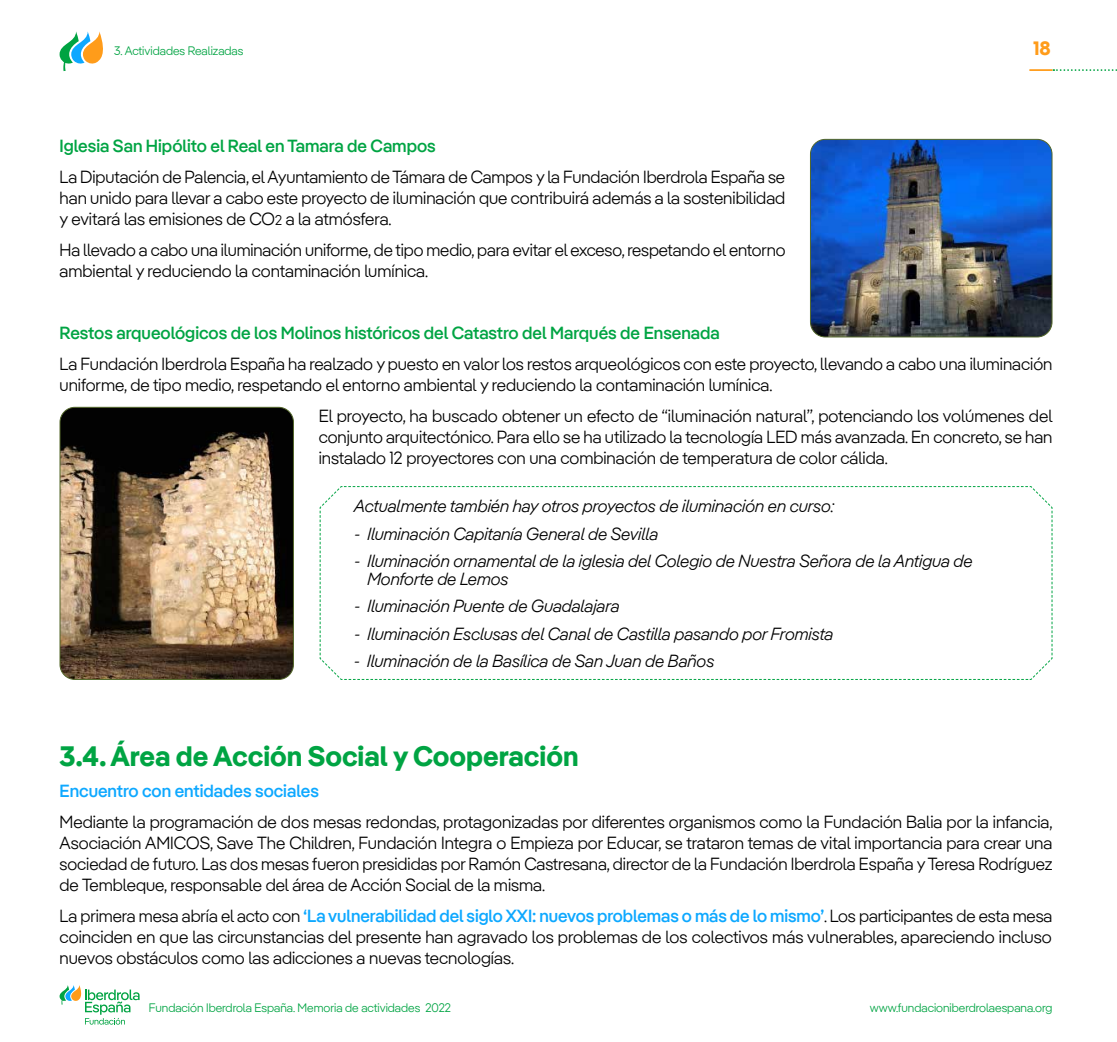
<style>
.page{position:relative;width:1117px;height:1042px;background:#fff}
.page>*{position:absolute;margin:0;border:0;box-sizing:border-box;transform-origin:0 0}
.H3_2023{font:700 28px "Iber Pangea";color:#00a443}
.t1{font:700 19.25px "Iber Pangea";color:#ff9c1a}
.t2{font:300 17.5px/21px "Iber Pangea";color:#000;text-align:justify}
.t3{font:italic 300 17.5px/17.5px "Iber Pangea";color:#000}
.t4{font:500 17.5px "Iber Pangea";color:#00a443}
.t5{font:500 17.5px "Iber Pangea";color:#0da8ff}
.t6{font:300 12.25px "Iber Pangea";color:#00a443}
.t7{font:300 12.25px "Iber Pangea";color:#00a342}
.s1{font-size:14px}
.s2{font-weight:500;color:#0da8ff}
</style>
<div class="page">
<img style="left:811px;top:139px;width:240px;height:198px">
<div style="left:809px;top:139px;width:243px;height:198px;border:1px solid #53672a;border-radius:15px"></div>
<img style="left:60px;top:407px;width:232px;height:272px">
<div style="left:60px;top:407px;width:234px;height:273px;border:1px solid #53672a;border-radius:15px"></div>
<svg style="left:319px;top:486px;width:733px;height:194px"></svg>
<svg style="left:60px;top:31px;width:43px;height:40px"></svg>
<svg style="left:60px;top:985px;width:79px;height:39px"></svg>
<svg style="left:1053px;top:69px;width:64px;height:2px"></svg>
<hr style="left:1029px;top:69px;width:23px;height:2px;background:#ff9c1a">
<p class="t7" style="left:114px;top:42px;width:131px">3. Actividades Realizadas</p>
<p class="t4" style="left:60px;top:134px;width:377px">Iglesia San Hipólito el Real en Tamara de Campos</p>
<p class="t2" style="left:60px;top:166px;width:727px">La Diputación de Palencia, el Ayuntamiento de Támara de Campos y la Fundación Iberdrola España se han unido para llevar a cabo este proyecto de iluminación que contribuirá además a la sostenibilidad y evitará las emisiones de CO<span class="s1">2</span> a la atmósfera.</p>
<p class="t2" style="left:60px;top:239px;width:727px">Ha llevado a cabo una iluminación uniforme, de tipo medio, para evitar el exceso, respetando el entorno ambiental y reduciendo la contaminación lumínica.</p>
<p class="t1" style="left:1032px;top:34px;width:19px">18</p>
<p class="t4" style="left:60px;top:320px;width:661px">Restos arqueológicos de los Molinos históricos del Catastro del Marqués de Ensenada</p>
<p class="t2" style="left:60px;top:353px;width:994px">La Fundación Iberdrola España ha realzado y puesto en valor los restos arqueológicos con este proyecto, llevando a cabo una iluminación uniforme, de tipo medio, respetando el entorno ambiental y reduciendo la contaminación lumínica.</p>
<p class="t2" style="left:318px;top:405px;width:735px">El proyecto, ha buscado obtener un efecto de “iluminación natural”, potenciando los volúmenes del conjunto arquitectónico. Para ello se ha utilizado la tecnología LED más avanzada. En concreto, se han instalado 12 proyectores con una combinación de temperatura de color cálida.</p>
<p class="t3" style="left:354px;top:497px;width:482px">Actualmente también hay otros proyectos de iluminación en curso:</p>
<p class="t3" style="left:354px;top:524px;width:305px">- Iluminación Capitanía General de Sevilla</p>
<p class="t3" style="left:367px;top:552px;width:606px;text-indent:-13px">- Iluminación ornamental de la iglesia del Colegio de Nuestra Señora de la Antigua de<br>Monforte de Lemos</p>
<p class="t3" style="left:354px;top:597px;width:266px">- Iluminación Puente de Guadalajara</p>
<p class="t3" style="left:354px;top:624px;width:480px">- Iluminación Esclusas del Canal de Castilla pasando por Fromista</p>
<p class="t3" style="left:354px;top:652px;width:361px">- Iluminación de la Basílica de San Juan de Baños</p>
<h3 class="H3_2023" style="left:60px;top:735px;width:520px">3.4. Área de Acción Social y Cooperación</h3>
<p class="t5" style="left:60px;top:778px;width:261px">Encuentro con entidades sociales</p>
<p class="t2" style="left:60px;top:811px;width:994px">Mediante la programación de dos mesas redondas, protagonizadas por diferentes organismos como la Fundación Balia por la infancia, Asociación AMICOS, Save The Children, Fundación Integra o Empieza por Educar, se trataron temas de vital importancia para crear una sociedad de futuro. Las dos mesas fueron presididas por Ramón Castresana, director de la Fundación Iberdrola España y Teresa Rodríguez de Tembleque, responsable del área de Acción Social de la misma.</p>
<p class="t2" style="left:60px;top:904px;width:994px">La primera mesa abría el acto con <span class="s2">‘La vulnerabilidad del siglo XXI: nuevos problemas o más de lo mismo’</span>. Los participantes de esta mesa coinciden en que las circunstancias del presente han agravado los problemas de los colectivos más vulnerables, apareciendo incluso nuevos obstáculos como las adicciones a nuevas tecnologías.</p>
<p class="t6" style="left:149px;top:999px;width:303px">Fundación Iberdrola España. Memoria de actividades 2022</p>
<p class="t6" style="left:869px;top:999px;width:184px">www.fundacioniberdrolaespana.org</p>
</div>
